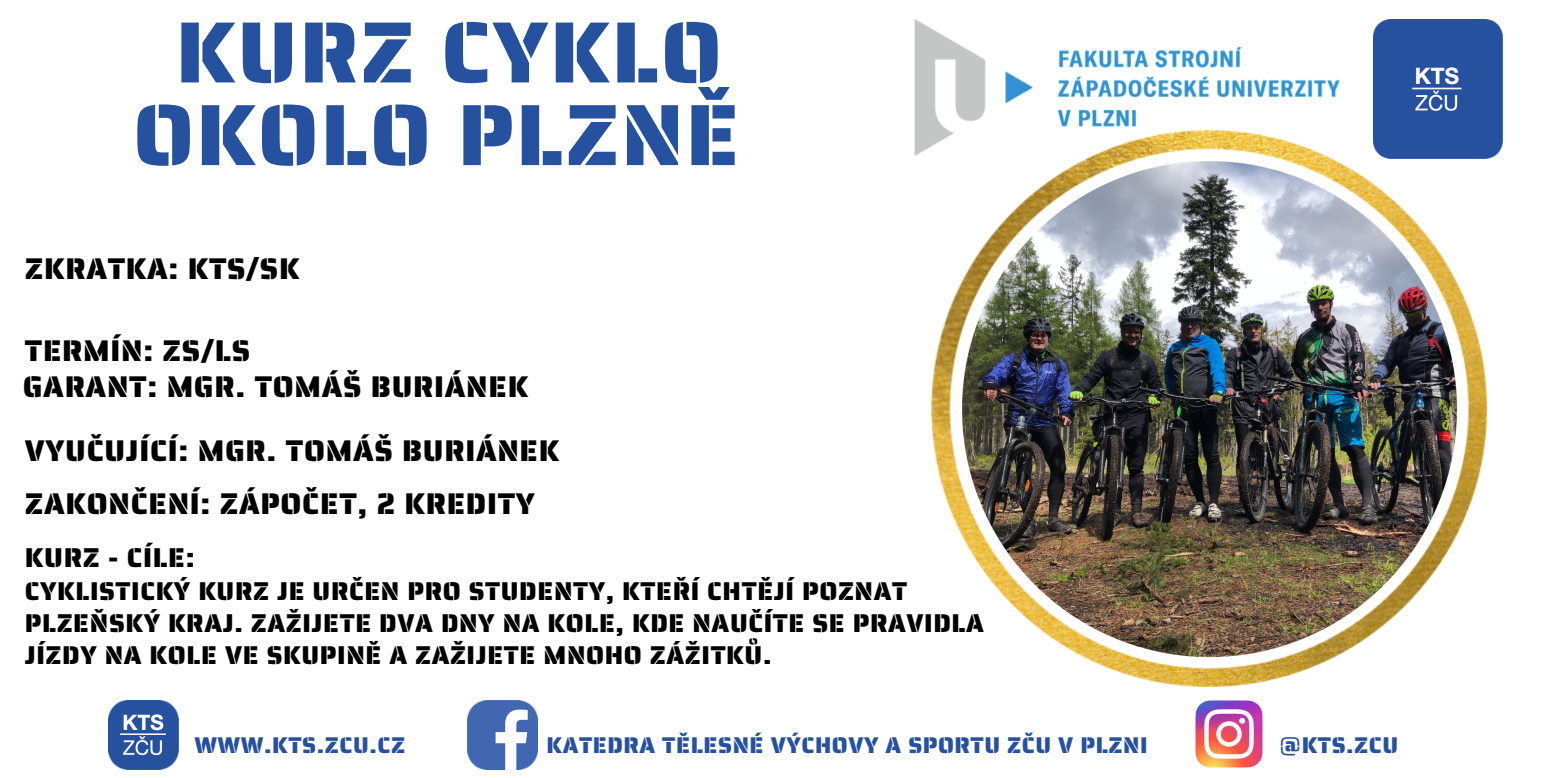
<style>
.page{position:relative;width:1556px;height:778px;background:#fff}
.page>*{position:absolute;margin:0;border:0;box-sizing:border-box;transform-origin:0 0}
.t1{font:87px/82.6px "Saira Stencil One";letter-spacing:.025em;color:#26519f;text-align:center}
.t2{font:30px "Saira Stencil One";letter-spacing:.025em;color:#000}
.t3{font:27.3px "Saira Stencil One";letter-spacing:.025em;color:#000}
.t4{font:25.8px/32.2px "Saira Stencil One";letter-spacing:.025em;color:#000}
.t5{font:22.8px "Saira Stencil One";letter-spacing:.025em;color:#26519f}
</style>
<div class="page">
<img style="left:108px;top:700px;width:71px;height:69px">
<img style="left:467px;top:700px;width:70px;height:69px">
<img style="left:1195px;top:700px;width:67px;height:67px">
<img style="left:914px;top:20px;width:426px;height:136px">
<img style="left:1373px;top:20px;width:129px;height:138px">
<img style="left:931px;top:131px;width:556px;height:555px">
<p class="t1" style="left:133px;top:11px;width:607px">KURZ CYKLO<br>OKOLO PLZNĚ</p>
<p class="t2" style="left:25px;top:245px;width:276px">ZKRATKA: KTS/SK</p>
<p class="t2" style="left:25px;top:327px;width:227px">TERMÍN: ZS/LS</p>
<p class="t2" style="left:23px;top:363px;width:507px">GARANT: MGR. TOMÁŠ BURIÁNEK</p>
<p class="t2" style="left:25px;top:426px;width:536px">VYUČUJÍCÍ: MGR. TOMÁŠ BURIÁNEK</p>
<p class="t2" style="left:25px;top:479px;width:511px">ZAKONČENÍ: ZÁPOČET, 2 KREDITY</p>
<p class="t3" style="left:25px;top:536px;width:171px">KURZ - CÍLE:</p>
<p class="t4" style="left:25px;top:574px;width:960px">CYKLISTICKÝ KURZ JE URČEN PRO STUDENTY, KTEŘÍ CHTĚJÍ POZNAT<br>PLZEŇSKÝ KRAJ. ZAŽIJETE DVA DNY NA KOLE, KDE NAUČÍTE SE PRAVIDLA<br>JÍZDY NA KOLE VE SKUPINĚ A ZAŽIJETE MNOHO ZÁŽITKŮ.</p>
<p class="t5" style="left:194px;top:726px;width:212px">WWW.KTS.ZCU.CZ</p>
<p class="t5" style="left:546px;top:726px;width:602px">KATEDRA TĚLESNÉ VÝCHOVY A SPORTU ZČU V PLZNI</p>
<p class="t5" style="left:1279px;top:726px;width:120px">@KTS.ZCU</p>
</div>
